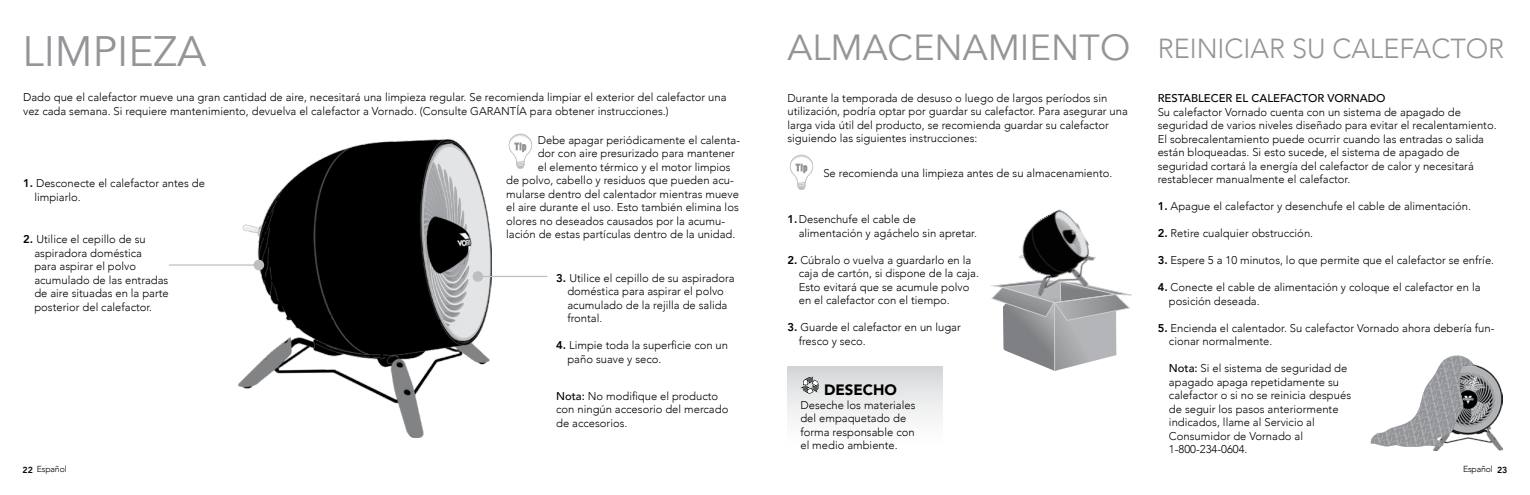
<style>
.page{position:relative;width:1530px;height:495px;background:#fff}
.page>*{position:absolute;margin:0;border:0;box-sizing:border-box;transform-origin:0 0}
.t1{font:42.5px "Avenir";color:#939598}
.t2{font:300 27.5px "Avenir";color:#939598}
.t3{font:900 15px "Avenir";color:#000}
.t4{font:300 11.25px/13.5px "Avenir";color:#000}
.t5{font:500 11.25px "Avenir";color:#000}
.t6{font:300 8.75px "Avenir";letter-spacing:-.02em;color:#000}
.s1{font-weight:800}
.s2{font-weight:500}
.s3{font-weight:400;font-size:36.25px}
</style>
<div class="page">
<svg style="left:509px;top:134px;width:23px;height:34px"></svg>
<svg style="left:790px;top:155px;width:23px;height:34px"></svg>
<div style="left:788px;top:367px;width:154px;height:84px;background:linear-gradient(to bottom,#d7d9da,#fff)"></div>
<svg style="left:800px;top:376px;width:18px;height:18px"></svg>
<img style="left:239px;top:140px;width:252px;height:298px">
<svg style="left:990px;top:283px;width:142px;height:88px"></svg>
<img style="left:1008px;top:209px;width:97px;height:99px">
<img style="left:1433px;top:364px;width:70px;height:86px">
<svg style="left:1370px;top:355px;width:105px;height:92px"></svg>
<div style="left:254px;top:260px;width:10px;height:10px;background:#bcbec0;border-radius:50%"></div>
<hr style="left:169px;top:264px;width:85px;height:2px;background:#bcbec0">
<div style="left:473px;top:271px;width:10px;height:11px;background:#bcbec0;border-radius:50%"></div>
<hr style="left:478px;top:276px;width:69px;height:1px;background:#bcbec0">
<h1 class="t1" style="left:22px;top:26px;width:185px">LIMPIEZA</h1>
<p class="t4" style="left:23px;top:91px;width:705px">Dado que el calefactor mueve una gran cantidad de aire, necesitará una limpieza regular. Se recomienda limpiar el exterior del calefactor una vez cada semana. Si requiere mantenimiento, devuelva el calefactor a Vornado. (Consulte GARANTÍA para obtener instrucciones.)</p>
<p class="t4" style="left:34px;top:176px;width:172px;text-indent:-11px"><span class="s1">1.</span> Desconecte el calefactor antes de limpiarlo.</p>
<p class="t4" style="left:34px;top:233px;width:136px;text-indent:-11px"><span class="s1">2.</span> Utilice el cepillo de su aspiradora doméstica<br>para aspirar el polvo acumulado de las entradas de aire situadas en la parte posterior del calefactor.</p>
<p class="t4" style="left:538px;top:133px;width:204px">Debe apagar periódicamente el calenta-</p>
<p class="t4" style="left:538px;top:146px;width:199px">dor con aire presurizado para mantener</p>
<p class="t4" style="left:538px;top:160px;width:195px">el elemento térmico y el motor limpios</p>
<p class="t4" style="left:506px;top:173px;width:229px">de polvo, cabello y residuos que pueden acu-</p>
<p class="t4" style="left:506px;top:187px;width:234px">mularse dentro del calentador mientras mueve</p>
<p class="t4" style="left:506px;top:200px;width:234px">el aire durante el uso. Esto también elimina los</p>
<p class="t4" style="left:506px;top:214px;width:220px">olores no deseados causados por la acumu-</p>
<p class="t4" style="left:506px;top:227px;width:231px">lación de estas partículas dentro de la unidad.</p>
<p class="t4" style="left:567px;top:271px;width:169px;text-indent:-11px"><span class="s1">3.</span> Utilice el cepillo de su aspiradora doméstica para aspirar el polvo acumulado de la rejilla de salida frontal.</p>
<p class="t4" style="left:567px;top:338px;width:162px;text-indent:-11px"><span class="s1">4.</span> Limpie toda la superficie con un paño suave y seco.</p>
<p class="t4" style="left:556px;top:389px;width:174px"><span class="s2">Nota:</span> No modifique el producto con ningún accesorio del mercado de accesorios.</p>
<h2 class="t2" style="left:788px;top:32px;width:718px"><span class="s3">ALMACENAMIENTO</span> REINICIAR SU CALEFACTOR</h2>
<p class="t4" style="left:787px;top:91px;width:342px">Durante la temporada de desuso o luego de largos períodos sin utilización, podría optar por guardar su calefactor. Para asegurar una larga vida útil del producto, se recomienda guardar su calefactor siguiendo las siguientes instrucciones:</p>
<p class="t4" style="left:823px;top:167px;width:291px">Se recomienda una limpieza antes de su almacenamiento.</p>
<p class="t4" style="left:799px;top:212px;width:180px;text-indent:-11px"><span class="s1">1.</span>Desenchufe el cable de alimentación y agáchelo sin apretar.</p>
<p class="t4" style="left:799px;top:253px;width:182px;text-indent:-11px"><span class="s1">2.</span> Cúbralo o vuelva a guardarlo en la caja de cartón, si dispone de la caja.<br>Esto evitará que se acumule polvo en el calefactor con el tiempo.</p>
<p class="t4" style="left:799px;top:320px;width:164px;text-indent:-11px"><span class="s1">3.</span> Guarde el calefactor en un lugar fresco y seco.</p>
<h3 class="t3" style="left:824px;top:377px;width:75px">DESECHO</h3>
<p class="t4" style="left:800px;top:398px;width:117px">Deseche los materiales del empaquetado de forma responsable con el medio ambiente.</p>
<p class="t5" style="left:1158px;top:89px;width:229px">RESTABLECER EL CALEFACTOR VORNADO</p>
<p class="t4" style="left:1158px;top:105px;width:340px">Su calefactor Vornado cuenta con un sistema de apagado de seguridad de varios niveles diseñado para evitar el recalentamiento.<br>El sobrecalentamiento puede ocurrir cuando las entradas o salida están bloqueadas. Si esto sucede, el sistema de apagado de seguridad cortará la energía del calefactor de calor y necesitará restablecer manualmente el calefactor.</p>
<p class="t4" style="left:1158px;top:200px;width:315px"><span class="s1">1.</span> Apague el calefactor y desenchufe el cable de alimentación.</p>
<p class="t4" style="left:1158px;top:227px;width:157px"><span class="s1">2.</span> Retire cualquier obstrucción.</p>
<p class="t4" style="left:1158px;top:254px;width:338px"><span class="s1">3.</span> Espere 5 a 10 minutos, lo que permite que el calefactor se enfríe.</p>
<p class="t4" style="left:1169px;top:281px;width:313px;text-indent:-11px"><span class="s1">4.</span> Conecte el cable de alimentación y coloque el calefactor en la posición deseada.</p>
<p class="t4" style="left:1169px;top:321px;width:327px;text-indent:-11px"><span class="s1">5.</span> Encienda el calentador. Su calefactor Vornado ahora debería fun&shy;cionar normalmente.</p>
<p class="t4" style="left:1169px;top:362px;width:184px"><span class="s2">Nota:</span> Si el sistema de seguridad de apagado apaga repetidamente su calefactor o si no se reinicia después de seguir los pasos anteriormente indicados, llame al Servicio al<br>Consumidor de Vornado al<br>1-800-234-0604.</p>
<p class="t6" style="left:22px;top:464px;width:46px"><span class="s1">22</span> Español</p>
<p class="t6" style="left:1463px;top:464px;width:46px">Español <span class="s1">23</span></p>
</div>
